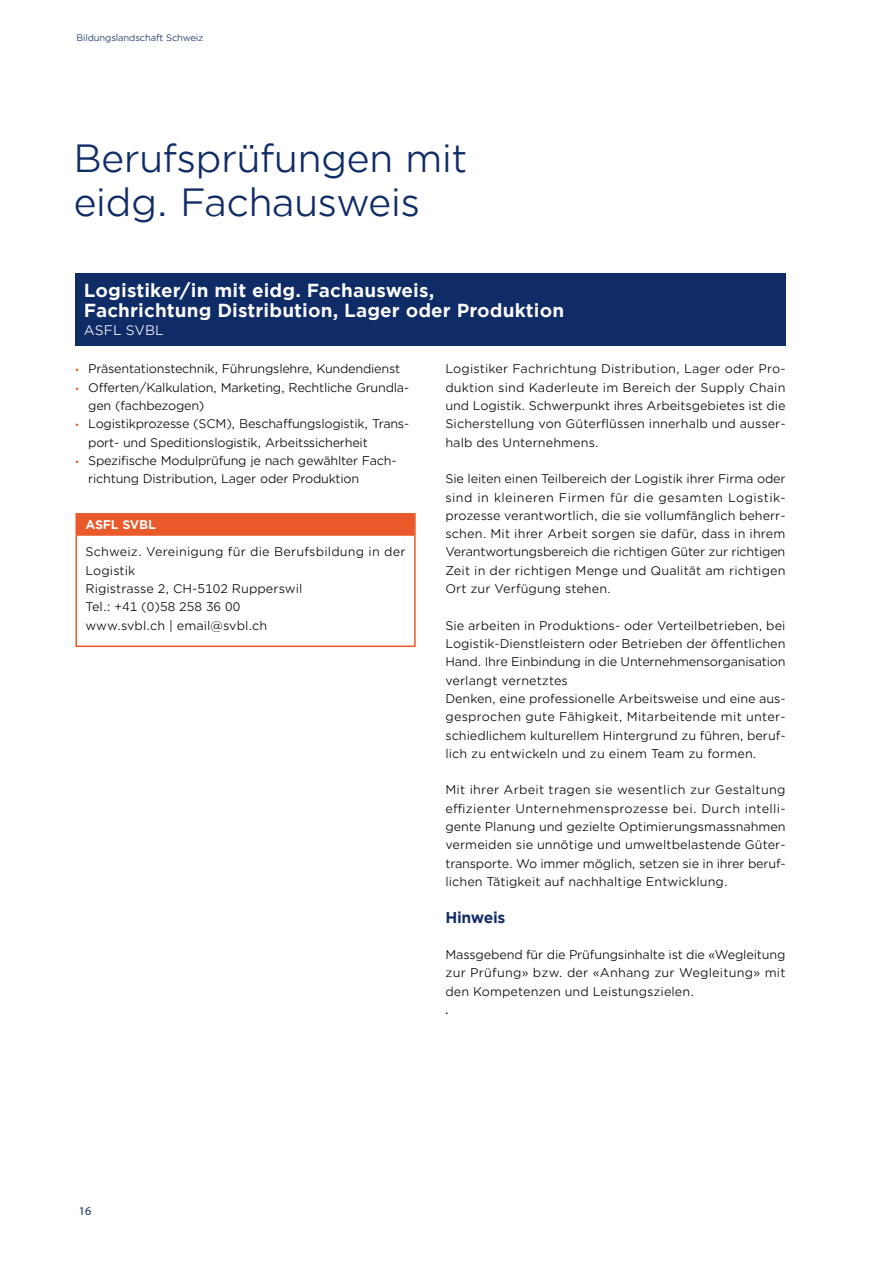
<style>
.page{position:relative;width:893px;height:1263px;background:#fff}
.page>*{position:absolute;margin:0;border:0;box-sizing:border-box;transform-origin:0 0}
.t1{font:37.5px/43.5px "Gotham Office";letter-spacing:-.02em;color:#102c66}
.t2{font:700 18px/20.2px "Gotham Office";letter-spacing:.005em;color:#fff}
.t3{font:700 15px "Gotham Office";letter-spacing:-.02em;color:#102c66}
.t4{font:13.2px "Gotham Office";letter-spacing:.005em;color:#fff}
.t5{font:13.2px "Myriad Pro";color:#000}
.t6{font:12px/18.3px "Gotham Office";letter-spacing:-.005em;color:#000}
.t7{font:700 12px "Gotham Office";letter-spacing:-.02em;color:#fff}
.t8{font:12px "Myriad Pro";color:#102c66}
.t9{font:9px "Gotham Office";letter-spacing:-.02em;color:#102c66}
.s1{font-family:"Myriad Pro";color:#ea5929}
</style>
<div class="page">
<div style="left:77px;top:513px;width:338px;height:23px;background:#ea5929"></div>
<div style="left:75px;top:513px;width:341px;height:134px;border:2px solid #ea5929"></div>
<div style="left:75px;top:273px;width:711px;height:72px;background:#102c66"></div>
<p class="t9" style="left:77px;top:32px;width:129px">Bildungslandschaft Schweiz</p>
<h1 class="t1" style="left:73px;top:136px;width:396px">Berufsprüfungen mit eidg. Fachausweis</h1>
<h2 class="t2" style="left:84px;top:280px;width:482px">Logistiker/in mit eidg. Fachausweis,<br>Fachrichtung Distribution, Lager oder Produktion</h2>
<p class="t4" style="left:84px;top:322px;width:81px">ASFL SVBL</p>
<p class="t6" style="left:75px;top:360px;width:326px"><span class="s1">•</span> Präsentationstechnik, Führungslehre, Kundendienst</p>
<p class="t6" style="left:88px;top:378px;width:322px;text-indent:-13px"><span class="s1">•</span> Offerten/Kalkulation, Marketing, Rechtliche Grundla&shy;gen (fachbezogen)</p>
<p class="t6" style="left:88px;top:414px;width:323px;text-indent:-13px"><span class="s1">•</span> Logistikprozesse (SCM), Beschaffungslogistik, Trans&shy;port- und Speditionslogistik, Arbeitssicherheit</p>
<p class="t6" style="left:88px;top:451px;width:310px;text-indent:-13px"><span class="s1">•</span> Spezifische Modulprüfung je nach gewählter Fach&shy;richtung Distribution, Lager oder Produktion</p>
<p class="t7" style="left:85px;top:516px;width:72px">ASFL SVBL</p>
<p class="t6" style="left:85px;top:543px;width:322px">Schweiz. Vereinigung für die Berufsbildung in der<br>Logistik<br>Rigistrasse 2, CH-5102 Rupperswil<br>Tel.: +41 (0)58 258 36 00<br>www.svbl.ch | email@svbl.ch</p>
<p class="t6" style="left:445px;top:360px;width:342px;text-align:justify">Logistiker Fachrichtung Distribution, Lager oder Pro&shy;duktion sind Kaderleute im Bereich der Supply Chain und Logistik. Schwerpunkt ihres Arbeitsgebietes ist die Sicherstellung von Güterflüssen innerhalb und ausser&shy;halb des Unternehmens.</p>
<p class="t6" style="left:445px;top:469px;width:342px;text-align:justify">Sie leiten einen Teilbereich der Logistik ihrer Firma oder sind in kleineren Firmen für die gesamten Logistik&shy;prozesse verantwortlich, die sie vollumfänglich beherr&shy;schen. Mit ihrer Arbeit sorgen sie dafür, dass in ihrem Verantwortungsbereich die richtigen Güter zur richtigen Zeit in der richtigen Menge und Qualität am richtigen Ort zur Verfügung stehen.</p>
<p class="t6" style="left:445px;top:616px;width:342px">Sie arbeiten in Produktions- oder Verteilbetrieben, bei Logistik-Dienstleistern oder Betrieben der öffentlichen Hand. Ihre Einbindung in die Unternehmensorganisation verlangt vernetztes<br>Denken, eine professionelle Arbeitsweise und eine aus&shy;gesprochen gute Fähigkeit, Mitarbeitende mit unter&shy;schiedlichem kulturellem Hintergrund zu führen, beruf&shy;lich zu entwickeln und zu einem Team zu formen.</p>
<p class="t6" style="left:445px;top:780px;width:342px;text-align:justify">Mit ihrer Arbeit tragen sie wesentlich zur Gestaltung effizienter Unternehmensprozesse bei. Durch intelli&shy;gente Planung und gezielte Optimierungsmassnahmen vermeiden sie unnötige und umweltbelastende Güter&shy;transporte. Wo immer möglich, setzen sie in ihrer beruf&shy;lichen Tätigkeit auf nachhaltige Entwicklung.</p>
<p class="t3" style="left:445px;top:907px;width:62px">Hinweis</p>
<p class="t6" style="left:445px;top:945px;width:342px;text-align:justify">Massgebend für die Prüfungsinhalte ist die «Wegleitung zur Prüfung» bzw. der «Anhang zur Wegleitung» mit den Kompetenzen und Leistungszielen.</p>
<p class="t5" style="left:445px;top:1001px;width:4px">.</p>
<p class="t8" style="left:79px;top:1204px;width:14px">16</p>
</div>
